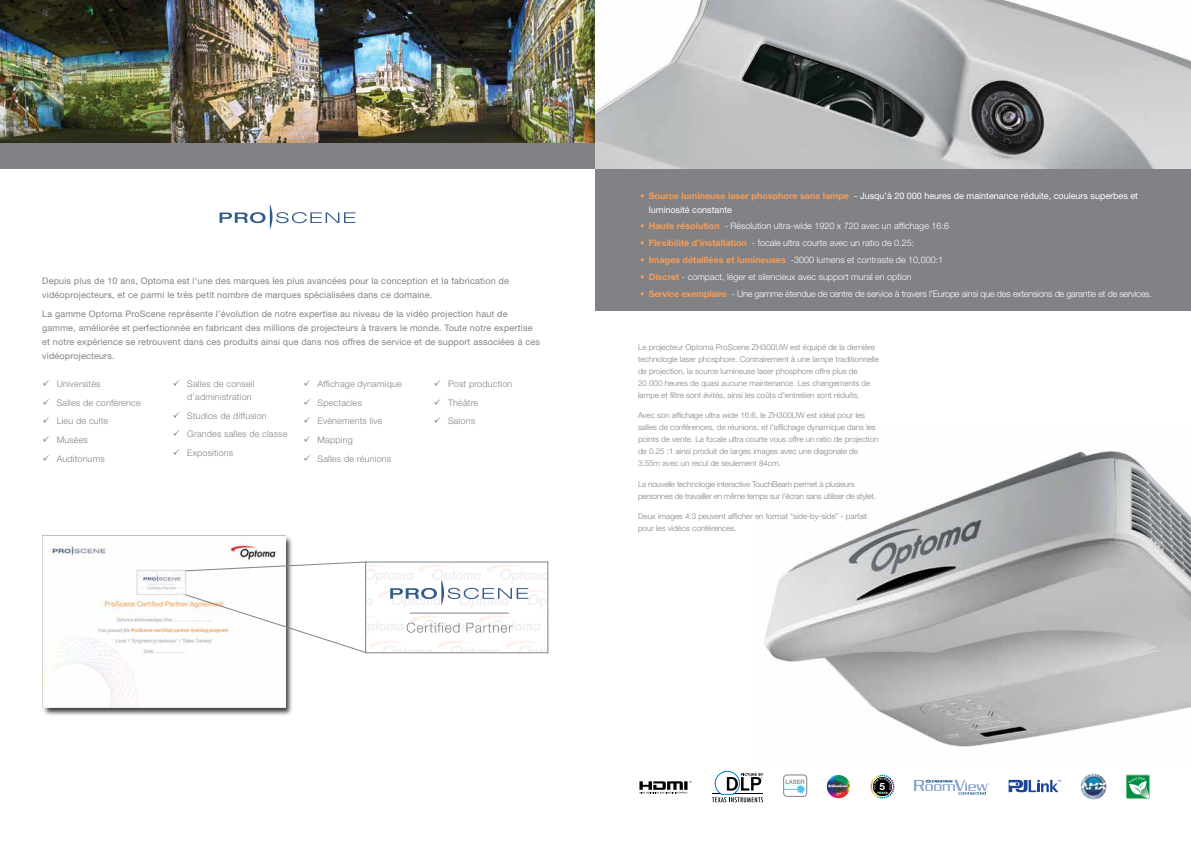
<style>
.page{position:relative;width:1191px;height:842px;background:#fff}
.page>*{position:absolute;margin:0;border:0;box-sizing:border-box;transform-origin:0 0}
.t1{font:700 10px "Helvetica Neue";color:#fff}
.t2{font:9px/14px "Helvetica Neue";letter-spacing:.02em;color:#808285}
.t3{font:300 9px "Helvetica Neue";color:#fff}
.t4{font:300 9px/18.7px "Helvetica Neue";letter-spacing:.02em;color:#808285}
.t5{font:9px/14px "Helvetica Neue";color:#fff}
.t6{font:300 9px "Helvetica Neue";letter-spacing:-.02em;color:#fff}
.t7{font:300 8px/12px "Helvetica Neue";color:#808285}
.t8{font:300 8px/12px "Helvetica Neue";letter-spacing:-.02em;color:#808285}
.t9{font:500 6px "Helvetica Neue";color:#808285}
.s1{font-weight:700;color:#f89c57}
</style>
<div class="page">
<div style="left:42px;top:535px;width:251px;height:181px;background:#000;opacity:.75"></div>
<svg style="left:219px;top:204px;width:136px;height:26px"></svg>
<img style="left:43px;top:536px;width:242px;height:171px">
<img style="left:0;top:0;width:1191px;height:169px">
<svg style="left:185px;top:561px;width:363px;height:92px"></svg>
<div style="left:0;top:143px;width:595px;height:26px;background:#808285"></div>
<div style="left:595px;top:169px;width:596px;height:141px;background:#808285"></div>
<img style="left:765px;top:451px;width:426px;height:296px">
<svg style="left:913px;top:780px;width:76px;height:14px"></svg>
<svg style="left:1008px;top:780px;width:53px;height:12px"></svg>
<img style="left:1083px;top:774px;width:10px;height:22px">
<img style="left:1080px;top:779px;width:3px;height:15px">
<img style="left:1103px;top:778px;width:4px;height:17px">
<img style="left:826px;top:775px;width:24px;height:24px">
<div style="left:783px;top:775px;width:24px;height:22px;border:1px solid #808285;border-radius:3px"></div>
<svg style="left:784px;top:785px;width:21px;height:9px"></svg>
<svg style="left:1126px;top:775px;width:23px;height:23px"></svg>
<svg style="left:870px;top:774px;width:25px;height:25px"></svg>
<svg style="left:639px;top:781px;width:52px;height:12px"></svg>
<svg style="left:712px;top:771px;width:51px;height:31px"></svg>
<p class="t2" style="left:42px;top:273px;width:468px">Depuis plus de 10 ans, Optoma est l’une des marques les plus avancées pour la conception et la fabrication de vidéoprojecteurs, et ce parmi le très petit nombre de marques spécialisées dans ce domaine.</p>
<p class="t2" style="left:42px;top:307px;width:499px">La gamme Optoma ProScene représente l’évolution de notre expertise au niveau de la vidéo projection haut de gamme, améliorée et perfectionnée en fabricant des millions de projecteurs à travers le monde. Toute notre expertise et notre expérience se retrouvent dans ces produits ainsi que dans nos offres de service et de support associées à ces vidéoprojecteurs.</p>
<p class="t4" style="left:57px;top:374px;width:85px">Universités<br>Salles de conférence<br>Lieu de culte<br>Musées<br>Auditoriums</p>
<p class="t4" style="left:187px;top:377px;width:69px;line-height:13px">Salles de conseil d’administration</p>
<p class="t4" style="left:317px;top:374px;width:86px">Affichage dynamique<br>Spectacles<br>Evènements live<br>Mapping<br>Salles de réunions</p>
<p class="t4" style="left:448px;top:374px;width:66px">Post production<br>Théâtre<br>Salons</p>
<p class="t4" style="left:187px;top:406px;width:102px">Studios de diffusion<br>Grandes salles de classe<br>Expositions</p>
<p class="t5" style="left:648px;top:188px;width:491px;text-indent:-9px"><span class="s1">• Source lumineuse laser phosphore sans lampe</span> - Jusqu’à 20 000 heures de maintenance réduite, couleurs superbes et luminosité constante</p>
<p class="t3" style="left:640px;top:221px;width:310px"><span class="s1">• Haute résolution</span> - Résolution ultra-wide 1920 x 720 avec un affichage 16:6</p>
<p class="t3" style="left:640px;top:237px;width:275px"><span class="s1">• Flexibilité d’installation</span> - focale ultra courte avec un ratio de 0.25:</p>
<p class="t3" style="left:640px;top:254px;width:304px"><span class="s1">• Images détaillées et lumineuses</span> -3000 lumens et contraste de 10,000:1</p>
<p class="t3" style="left:640px;top:271px;width:273px"><span class="s1">• Discret</span> - compact, léger et silencieux avec support mural en option</p>
<p class="t6" style="left:640px;top:288px;width:513px"><span class="s1">• Service exemplaire</span> - Une gamme étendue de centre de service à travers l’Europe ainsi que des extensions de garantie et de services.</p>
<p class="t7" style="left:638px;top:341px;width:242px">Le projecteur Optoma ProScene ZH300UW est équipé de la dernière technologie laser phosphore. Contrairement à une lampe traditionnelle de projection, la source lumineuse laser phosphore offre plus de<br>20 000 heures de quasi aucune maintenance. Les changements de lampe et filtre sont évités, ainsi les coûts d’entretien sont réduits.</p>
<p class="t7" style="left:638px;top:409px;width:242px">Avec son affichage ultra wide 16:6, le ZH300UW est idéal pour les salles de conférences, de réunions, et l’affichage dynamique dans les points de vente. La focale ultra courte vous offre un ratio de projection de 0.25 :1 ainsi produit de larges images avec une diagonale de 3.55m avec un recul de seulement 84cm.</p>
<p class="t8" style="left:638px;top:478px;width:239px">La nouvelle technologie interactive TouchBeam permet à plusieurs personnes de travailler en même temps sur l’écran sans utiliser de stylet.</p>
<p class="t7" style="left:638px;top:510px;width:231px">Deux images 4:3 peuvent afficher en format “side-by-side” - parfait pour les vidéos conférences.</p>
<p class="t9" style="left:785px;top:778px;width:21px">LASER</p>
<p class="t1" style="left:879px;top:780px;width:7px">5</p>
</div>
